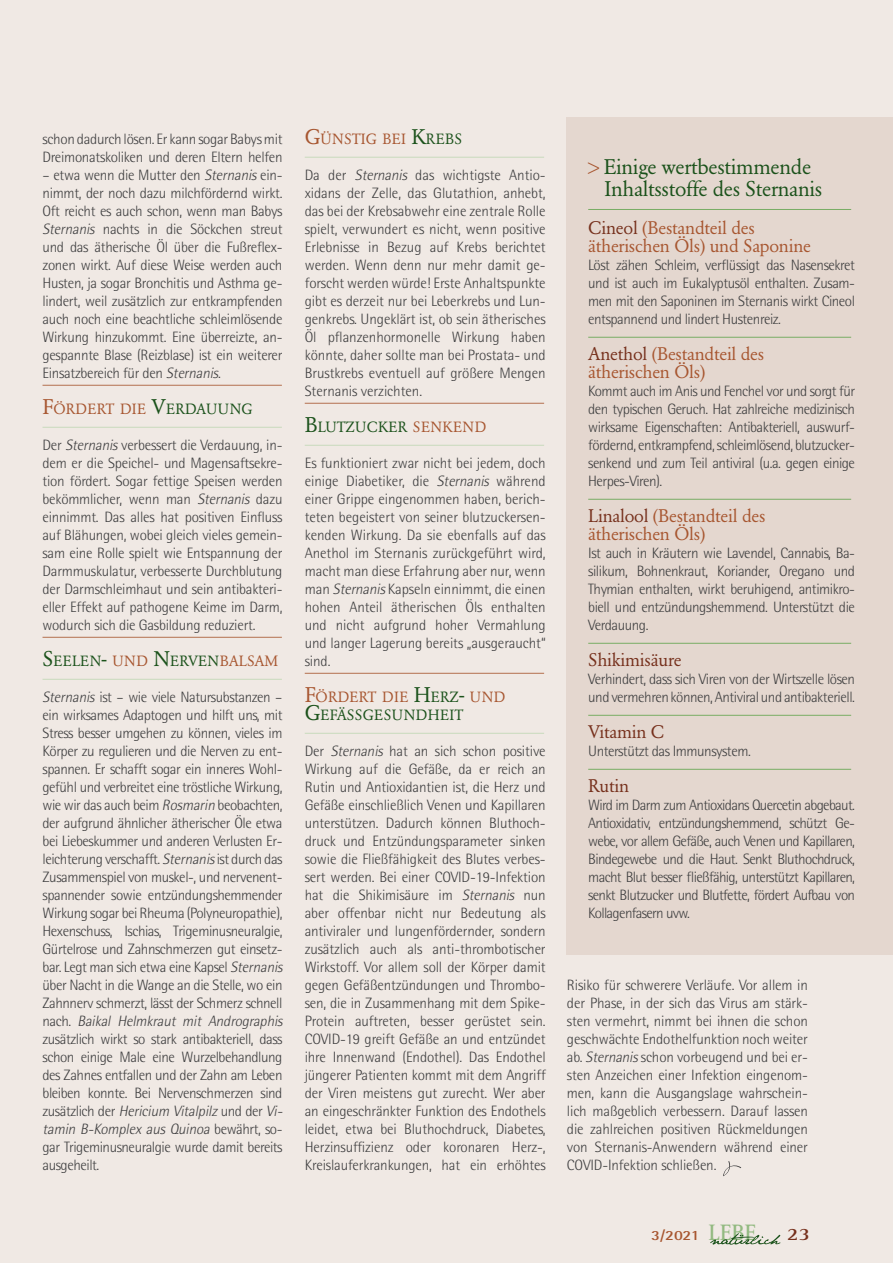
<style>
.page{position:relative;width:893px;height:1263px;background:#f0e9e4}
.page>*{position:absolute;margin:0;border:0;box-sizing:border-box;transform-origin:0 0}
.fließtext{font:21px "Garamond BQ";letter-spacing:-.015em;color:#1b521b}
.fließtext-2{font:18px "Garamond BQ";letter-spacing:-.015em;color:#a75630}
.fließtext-3{font:18px "Garamond BQ";letter-spacing:-.015em;color:#76301c}
.t1{font:700 17.85px "Rotis Serif";color:#76301c;scale:1.18 1}
.fließtext-4{font:300 15px/18px "AT Rotis Semi Sans";letter-spacing:-.03em;color:#3e3e3f;text-align:justify}
.fließtext-5{font:14.7px/18px "Garamond BQ";letter-spacing:.025em;color:#1b521b}
.fließtext-6{font:14.7px "Garamond BQ";letter-spacing:.015em;color:#a75630}
.fließtext-7{font:14.7px "Garamond BQ";letter-spacing:-.005em;color:#1b521b}
.t2{font:700 14.1px "AT Rotis Semi Sans";color:#a75630;scale:1.18 1}
.s1{font-style:italic}
.s2{font-size:21px}
.s3{font-size:21px;color:#1b521b}
.s4{color:#1b521b}
.s5{color:#a75630}
.s6{font-size:21px;color:#a75630}
.s7{font-size:16.5px;color:#a75630}
.s8{color:#76301c}
.s9{font-family:"Rotis Serif";font-size:23.1px;color:#93ba81}
</style>
<div class="page">
<hr style="left:43px;top:385px;width:239px;height:1px;background:#b4704e">
<hr style="left:43px;top:427px;width:239px;height:1px;background:#c8dabc">
<hr style="left:43px;top:637px;width:239px;height:1px;background:#b4704e">
<hr style="left:43px;top:679px;width:239px;height:1px;background:#c8dabc">
<hr style="left:305px;top:157px;width:239px;height:1px;background:#c8dabc">
<hr style="left:305px;top:403px;width:239px;height:1px;background:#b4704e">
<hr style="left:305px;top:445px;width:239px;height:1px;background:#c8dabc">
<hr style="left:305px;top:673px;width:239px;height:1px;background:#b4704e">
<hr style="left:305px;top:733px;width:239px;height:1px;background:#c8dabc">
<svg style="left:723px;top:1161px;width:18px;height:15px"></svg>
<svg style="left:710px;top:1233px;width:70px;height:12px"></svg>
<div style="left:567px;top:117px;width:326px;height:837px;background:#e4d7cf"></div>
<hr style="left:588px;top:209px;width:263px;height:1px;background:#78ad64">
<hr style="left:588px;top:337px;width:263px;height:1px;background:#78ad64">
<hr style="left:588px;top:499px;width:263px;height:1px;background:#78ad64">
<hr style="left:588px;top:643px;width:263px;height:1px;background:#78ad64">
<hr style="left:588px;top:715px;width:263px;height:1px;background:#78ad64">
<hr style="left:588px;top:769px;width:263px;height:1px;background:#78ad64">
<p class="fließtext-4" style="left:43px;top:130px;width:242px">schon dadurch lösen. Er kann sogar Babys mit<br>Dreimonatskoliken und deren Eltern helfen</p>
<p class="fließtext-4" style="left:43px;top:166px;width:242px">– etwa wenn die Mutter den <span class="s1">Sternanis</span>ein&shy;nimmt, der noch dazu milchfördernd wirkt.<br>Oft reicht es auch schon, wenn man Babys <span class="s1">Sternanis</span> nachts in die Söckchen streut und das ätherische Öl über die Fußreflex&shy;zonen wirkt. Auf diese Weise werden auch Husten, ja sogar Bronchitis und Asthma ge&shy;lindert, weil zusätzlich zur entkrampfenden auch noch eine beachtliche schleimlösende Wirkung hinzukommt. Eine überreizte, an&shy;gespannte Blase (Reizblase) ist ein weiterer Einsatzbereich für den <span class="s1">Sternanis</span>.</p>
<p class="fließtext-6" style="left:43px;top:400px;width:200px"><span class="s2">F</span>ÖRDERT DIE <span class="s3">V</span><span class="s4">ERDAUUNG</span></p>
<p class="fließtext-4" style="left:43px;top:436px;width:242px">Der <span class="s1">Sternanis</span>verbessert die Verdauung, in&shy;dem er die Speichel- und Magensaftsekre&shy;tion fördert. Sogar fettige Speisen werden bekömmlicher, wenn man <span class="s1">Sternanis</span> dazu einnimmt. Das alles hat positiven Einfluss auf Blähungen, wobei gleich vieles gemein&shy;sam eine Rolle spielt wie Entspannung der Darmmuskulatur, verbesserte Durchblutung der Darmschleimhaut und sein antibakteri&shy;eller Effekt auf pathogene Keime im Darm, wodurch sich die Gasbildung reduziert.</p>
<p class="fließtext-7" style="left:43px;top:652px;width:237px"><span class="s2">S</span>EELEN<span class="s2">-</span> <span class="s5">UND</span> <span class="s2">N</span>ERVEN<span class="s5">BALSAM</span></p>
<p class="fließtext-4" style="left:43px;top:688px;width:245px;text-align:left"><span class="s1">Sternanis</span> ist – wie viele Natursubstanzen – ein wirksames Adaptogen und hilft uns, mit Stress besser umgehen zu können, vieles im Körper zu regulieren und die Nerven zu ent&shy;spannen. Er schafft sogar ein inneres Wohl&shy;gefühl und verbreitet eine tröstliche Wirkung, wie wir das auch beim <span class="s1">Rosmarin</span> beobachten, der aufgrund ähnlicher ätherischer Öle etwa bei Liebeskummer und anderen Verlusten Er&shy;leichterung verschafft. <span class="s1">Sternanis</span>ist durch das Zusammenspiel von muskel-, und nervenent&shy;spannender sowie entzündungshemmender Wirkung sogar bei Rheuma (Polyneuropathie), Hexenschuss, Ischias, Trigeminusneuralgie, Gürtelrose und Zahnschmerzen gut einsetz&shy;bar. Legt man sich etwa eine Kapsel <span class="s1">Sternanis </span>über Nacht in die Wange an die Stelle, wo ein Zahnnerv schmerzt, lässt der Schmerz schnell n a c h . <span class="s1">Baikal Helmkraut mit Andrographis </span>zusätzlich wirkt so stark antibakteriell, dass schon einige Male eine Wurzelbehandlung des Zahnes entfallen und der Zahn am Leben bleiben konnte. Bei Nervenschmerzen sind z u sä tz l i c h d e r <span class="s1">Hericium Vitalpilz</span>u n d d e r <span class="s1">Vi&shy;tamin B-Komplex aus Quinoa</span> bewä h rt, so - gar Trigeminusneuralgie wurde damit bereits ausgeheilt.</p>
<p class="fließtext-6" style="left:305px;top:130px;width:159px"><span class="s2">G</span>ÜNSTIG BEI <span class="s3">K</span><span class="s4">REBS</span></p>
<p class="fließtext-4" style="left:305px;top:166px;width:242px">Da der <span class="s1">Sternanis</span> das wichtigste Antio&shy;xidans der Zelle, das Glutathion, anhebt, das bei der Krebsabwehr eine zentrale Rolle spielt, verwundert es nicht, wenn positive Erlebnisse in Bezug auf Krebs berichtet werden. Wenn denn nur mehr damit ge&shy;forscht werden würde! Erste Anhaltspunkte gibt es derzeit nur bei Leberkrebs und Lun&shy;genkrebs. Ungeklärt ist, ob sein ätherisches Öl pflanzenhormonelle Wirkung haben könnte, daher sollte man bei Prostata- und Brustkrebs eventuell auf größere Mengen Sternanis verzichten.</p>
<p class="fließtext-5" style="left:305px;top:418px;width:183px"><span class="s2">B</span>LUTZUCKER <span class="s5">SENKEND</span></p>
<p class="fließtext-4" style="left:305px;top:454px;width:242px">Es funktioniert zwar nicht bei jedem, doch einige Diabetiker, die <span class="s1">Sternanis</span> während einer Grippe eingenommen haben, berich&shy;teten begeistert von seiner blutzuckersen&shy;kenden Wirkung. Da sie ebenfalls auf das Anethol im Sternanis zurückgeführt wird, macht man diese Erfahrung aber nur, wenn man <span class="s1">Sternanis</span>Kapseln einnimmt, die einen hohen Anteil ätherischen Öls enthalten und nicht aufgrund hoher Vermahlung und langer Lagerung bereits „ausgeraucht“ sind.</p>
<p class="fließtext-5" style="left:305px;top:688px;width:202px"><span class="s6">F</span><span class="s5">ÖRDERT DIE</span> <span class="s2">H</span>ERZ<span class="s2">-</span> <span class="s5">UND<br></span><span class="s2">G</span>EFÄSSGESUNDHEIT</p>
<p class="fließtext-4" style="left:305px;top:742px;width:242px">Der <span class="s1">Sternanis</span> hat an sich schon positive Wirkung auf die Gefäße, da er reich an Rutin und Antioxidantien ist, die Herz und Gefäße einschließlich Venen und Kapillaren unterstützen. Dadurch können Bluthoch&shy;druck und Entzündungsparameter sinken sowie die Fließfähigkeit des Blutes verbes&shy;sert werden. Bei einer COVID-19-Infektion hat die Shikimisäure im <span class="s1">Sternanis</span> nun aber offenbar nicht nur Bedeutung als antiviraler und lungenfördernder, sondern zusätzlich auch als anti-thrombotischer Wirkstoff. Vor allem soll der Körper damit gegen Gefäßentzündungen und Thrombo&shy;sen, die in Zusammenhang mit dem Spike-Protein auftreten, besser gerüstet sein.<br>COVID-19 greift Gefäße an und entzündet ihre Innenwand (Endothel). Das Endothel jüngerer Patienten kommt mit dem Angriff der Viren meistens gut zurecht. Wer aber an eingeschränkter Funktion des Endothels leidet, etwa bei Bluthochdruck, Diabetes, Herzinsuffizienz oder koronaren Herz-, Kreislauferkrankungen, hat ein erhöhtes</p>
<p class="fließtext" style="left:588px;top:154px;width:224px"><span class="s7">&gt;</span> Einige wertbestimmende</p>
<p class="fließtext" style="left:604px;top:177px;width:219px">Inhaltsstoffe des Sternanis</p>
<p class="fließtext-2" style="left:588px;top:217px;width:168px"><span class="s8">Cineol</span> (Bestandteil des</p>
<p class="fließtext-2" style="left:588px;top:235px;width:224px">ätherischen Öls) und Saponine</p>
<p class="fließtext-4" style="left:588px;top:256px;width:268px">Löst zähen Schleim, verflüssigt das Nasensekret und ist auch im Eukalyptusöl enthalten. Zusam&shy;men mit den Saponinen im Sternanis wirkt Cineol entspannend und lindert Hustenreiz.</p>
<p class="fließtext-2" style="left:588px;top:343px;width:178px"><span class="s8">Anethol</span> (Bestandteil des</p>
<p class="fließtext-2" style="left:588px;top:361px;width:119px">ätherischen Öls)</p>
<p class="fließtext-4" style="left:588px;top:382px;width:268px">Kommt auch im Anis und Fenchel vor und sorgt für den typischen Geruch. Hat zahlreiche medizinisch wirksame Eigenschaften: Antibakteriell, auswurf&shy;fördernd, entkrampfend, schleimlösend, blutzucker&shy;senkend und zum Teil antiviral (u.a. gegen einige Herpes-Viren).</p>
<p class="fließtext-2" style="left:588px;top:505px;width:179px"><span class="s8">Linalool</span> (Bestandteil des</p>
<p class="fließtext-2" style="left:588px;top:523px;width:119px">ätherischen Öls)</p>
<p class="fließtext-4" style="left:588px;top:544px;width:268px">Ist auch in Kräutern wie Lavendel, Cannabis, Ba&shy;silikum, Bohnenkraut, Koriander, Oregano und Thymian enthalten, wirkt beruhigend, antimikro&shy;biell und entzündungshemmend. Unterstützt die Verdauung.</p>
<p class="fließtext-3" style="left:588px;top:649px;width:95px">Shikimisäure</p>
<p class="fließtext-4" style="left:588px;top:670px;width:268px">Verhindert, dass sich Viren von der Wirtszelle lösen und vermehren können, Antiviral und antibakteriell.</p>
<p class="fließtext-3" style="left:588px;top:721px;width:78px">Vitamin C</p>
<p class="fließtext-4" style="left:588px;top:742px;width:164px">Unterstützt das Immunsystem.</p>
<p class="fließtext-3" style="left:588px;top:775px;width:42px">Rutin</p>
<p class="fließtext-4" style="left:588px;top:796px;width:268px">Wird im Darm zum Antioxidans Quercetin abgebaut.<br>Antioxidativ, entzündungshemmend, schützt Ge&shy;webe, vor allem Gefäße, auch Venen und Kapillaren, Bindegewebe und die Haut. Senkt Bluthochdruck, macht Blut besser fließfähig, unterstützt Kapillaren, senkt Blutzucker und Blutfette, fördert Aufbau von Kollagenfasern uvw.</p>
<p class="fließtext-4" style="left:567px;top:976px;width:242px">Risiko für schwerere Verläufe. Vor allem in der Phase, in der sich das Virus am stärk&shy;sten vermehrt, nimmt bei ihnen die schon geschwächte Endothelfunktion noch weiter ab. <span class="s1">Sternanis</span>schon vorbeugend und bei er&shy;sten Anzeichen einer Infektion eingenom&shy;men, kann die Ausgangslage wahrschein&shy;lich maßgeblich verbessern. Darauf lassen die zahlreichen positiven Rückmeldungen von Sternanis-Anwendern während einer COVID-Infektion schließen.</p>
<p class="t2" style="left:651px;top:1227px;width:91px">3/2021 <span class="s9">LEBE</span></p>
<p class="t1" style="left:787px;top:1224px;width:21px">23</p>
</div>
